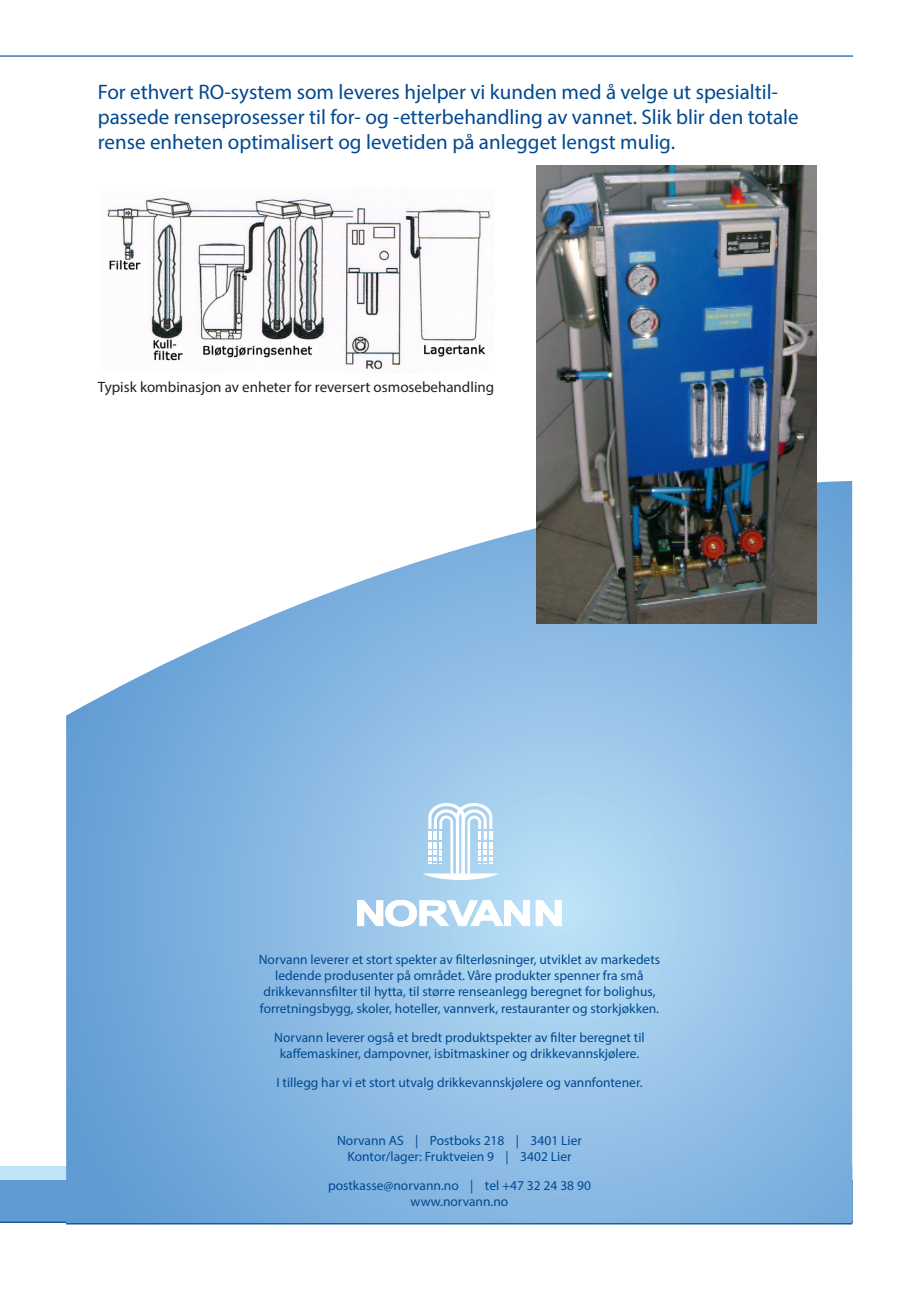
<style>
.page{position:relative;width:919px;height:1289px;background:#fff}
.page>*{position:absolute;margin:0;border:0;box-sizing:border-box;transform-origin:0 0}
.t1{font:21px/25.2px "Myriad Pro";color:#014990}
.t2{font:15px "Myriad Pro";color:#231f20}
.t3{font:13.5px/16.2px "Myriad Pro";color:#014990;text-align:center}
</style>
<div class="page">
<div style="left:0;top:1179px;width:853px;height:43px;background:#5f9ad2"></div>
<hr style="left:0;top:1221px;width:853px;height:1px;background:#014990">
<hr style="left:0;top:55px;width:853px;height:2px;background:#014990">
<div style="left:0;top:1166px;width:853px;height:13px;background:#bee4f8"></div>
<svg style="left:66px;top:480px;width:786px;height:743px;background:#98c2e6"></svg>
<hr style="left:66px;top:1223px;width:786px;height:1px;background:#014990">
<svg style="left:422px;top:803px;width:76px;height:77px"></svg>
<svg style="left:357px;top:899px;width:204px;height:27px"></svg>
<img style="left:107px;top:197px;width:384px;height:173px">
<img style="left:536px;top:166px;width:280px;height:457px">
<h1 class="t1" style="left:98px;top:79px;width:702px">For ethvert RO-system som leveres hjelper vi kunden med å velge ut spesialtil&shy;passede renseprosesser til for- og -etterbehandling av vannet. Slik blir den totale rense enheten optimalisert og levetiden på anlegget lengst mulig.</h1>
<p class="t2" style="left:98px;top:378px;width:398px">Typisk kombinasjon av enheter for reversert osmosebehandling</p>
<p class="t3" style="left:259px;top:951px;width:403px">Norvann leverer et stort spekter av filterløsninger, utviklet av markedets ledende produsenter på området. Våre produkter spenner fra små drikkevannsfilter til hytta, til større renseanlegg beregnet for bolighus, forretningsbygg, skoler, hoteller, vannverk, restauranter og storkjøkken.</p>
<p class="t3" style="left:274px;top:1028px;width:372px">Norvann leverer også et bredt produktspekter av filter beregnet til kaffemaskiner, dampovner, isbitmaskiner og drikkevannskjølere.</p>
<p class="t3" style="left:276px;top:1073px;width:367px">I tillegg har vi et stort utvalg drikkevannskjølere og vannfontener.</p>
<p class="t3" style="left:337px;top:1131px;width:246px">Norvann AS | Postboks 218 | 3401 Lier<br>Kontor/lager: Fruktveien 9 | 3402 Lier</p>
<p class="t3" style="left:328px;top:1176px;width:264px">postkasse@norvann.no | tel +47 32 24 38 90 www.norvann.no</p>
</div>
